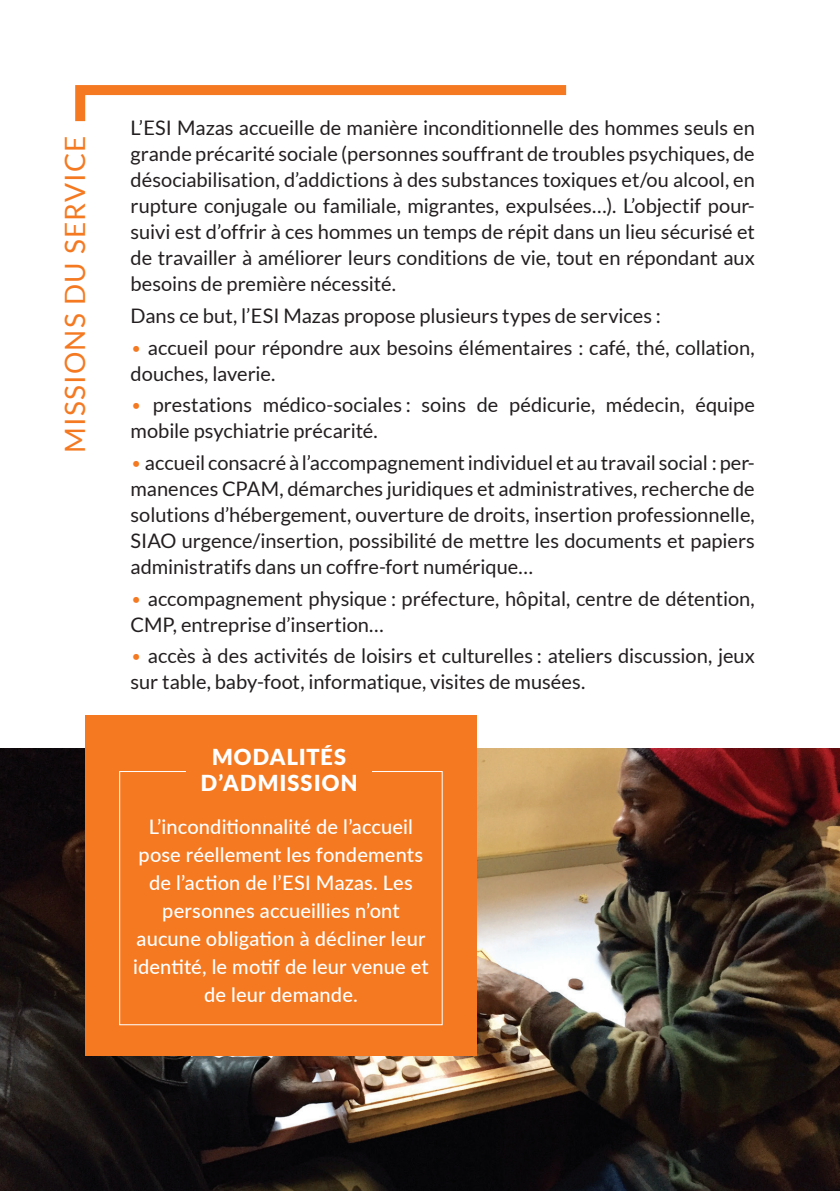
<style>
.page{position:relative;width:840px;height:1191px;background:#fff}
.page>*{position:absolute;margin:0;border:0;box-sizing:border-box;transform-origin:0 0}
.t1{font:28px "Lato";letter-spacing:.04em;color:#f47921}
.t2{font:900 22px "Lato";letter-spacing:.05em;color:#fff}
.Texte_courant{font:20px/26px "Lato";color:#231f20}
.t3{font:500 20px/28px "Lato";letter-spacing:.01em;color:#fff;text-align:center}
.s1{font-weight:300;color:#f47921}
</style>
<div class="page">
<img style="left:0;top:749px;width:839px;height:442px">
<svg style="left:75px;top:85px;width:492px;height:37px"></svg>
<div style="left:85px;top:715px;width:391px;height:340px;background:#f47921"></div>
<div style="left:119px;top:771px;width:323px;height:254px;border:1px solid #fff"></div>
<div style="left:186px;top:749px;width:186px;height:44px;background:#f47921"></div>
<p class="t1" style="left:59px;top:453px;width:319px;rotate:-90deg">MISSIONS DU SERVICE</p>
<p class="Texte_courant" style="left:130px;top:115px;width:625px;text-align:justify">L’ESI Mazas accueille de manière inconditionnelle des hommes seuls en grande précarité sociale (personnes souffrant de troubles psychiques, de désociabilisation, d’addictions à des substances toxiques et/ou alcool, en rupture conjugale ou familiale, migrantes, expulsées…). L’objectif pour&shy;suivi est d’offrir à ces hommes un temps de répit dans un lieu sécurisé et de travailler à améliorer leurs conditions de vie, tout en répondant aux besoins de première nécessité.</p>
<p class="Texte_courant" style="left:130px;top:302px;width:531px">Dans ce but, l’ESI Mazas propose plusieurs types de services :</p>
<p class="Texte_courant" style="left:130px;top:334px;width:625px"><span class="s1">•</span> accueil pour répondre aux besoins élémentaires : café, thé, collation, douches, laverie.</p>
<p class="Texte_courant" style="left:130px;top:392px;width:625px"><span class="s1">•</span> prestations médico-sociales : soins de pédicurie, médecin, équipe mobile psychiatrie précarité.</p>
<p class="Texte_courant" style="left:130px;top:450px;width:625px;text-align:justify"><span class="s1">•</span> accueil consacré à l’accompagnement individuel et au travail social : per&shy;manences CPAM, démarches juridiques et administratives, recherche de solutions d’hébergement, ouverture de droits, insertion professionnelle, SIAO urgence/insertion, possibilité de mettre les documents et papiers administratifs dans un coffre-fort numérique…</p>
<p class="Texte_courant" style="left:130px;top:585px;width:625px"><span class="s1">•</span> accompagnement physique : préfecture, hôpital, centre de détention,<br>CMP, entreprise d’insertion…</p>
<p class="Texte_courant" style="left:130px;top:643px;width:625px"><span class="s1">•</span> accès à des activités de loisirs et culturelles : ateliers discussion, jeux sur table, baby-foot, informatique, visites de musées.</p>
<p class="t2" style="left:212px;top:744px;width:136px">MODALITÉS</p>
<p class="t2" style="left:201px;top:770px;width:158px">D’ADMISSION</p>
<p class="t3" style="left:133px;top:811px;width:297px">L’inconditionnalité de l’accueil pose réellement les fondements de l’action de l’ESI Mazas. Les personnes accueillies n’ont aucune obligation à décliner leur identité, le motif de leur venue et de leur demande.</p>
</div>
